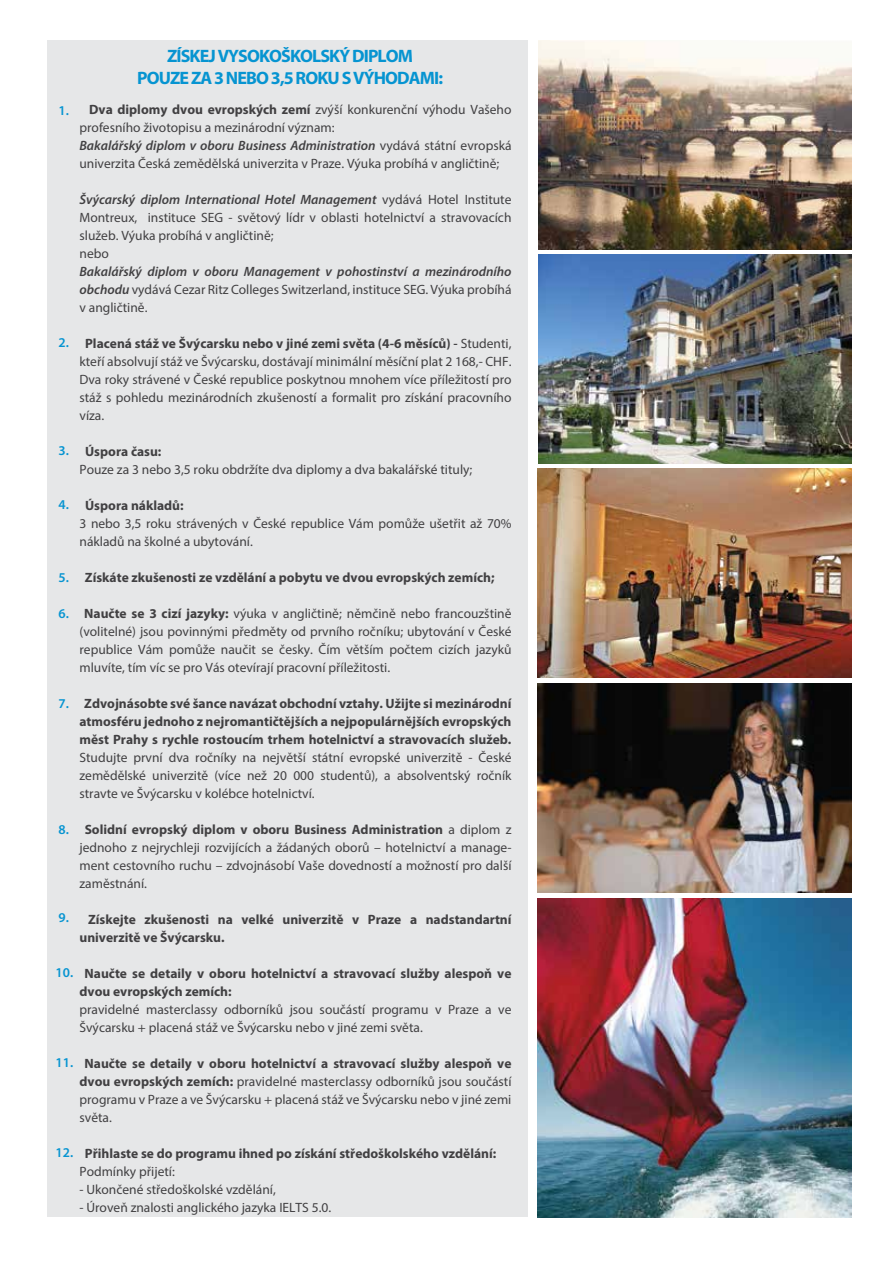
<style>
.page{position:relative;width:893px;height:1263px;background:#fff}
.page>*{position:absolute;margin:0;border:0;box-sizing:border-box;transform-origin:0 0}
.t1{font:700 18px/21.6px "Myriad Pro";letter-spacing:-.05em;color:#0694d1;text-align:center}
.t2{font:13.5px/18px "Myriad Pro";color:#414042;text-align:justify}
.t3{font:700 13.5px/18px "Myriad Pro";color:#414042}
.t4{font:600 13.5px "Myriad Pro";color:#0694d1}
.s1{font-weight:700}
.s2{font-weight:600;font-style:italic}
.s3{font-weight:600}
</style>
<div class="page">
<div style="left:47px;top:40px;width:481px;height:1177px;background:#e6e7e8"></div>
<img style="left:537px;top:899px;width:315px;height:318px">
<img style="left:538px;top:255px;width:313px;height:208px">
<img style="left:537px;top:468px;width:314px;height:210px">
<img style="left:538px;top:40px;width:314px;height:209px">
<img style="left:537px;top:683px;width:314px;height:210px">
<h1 class="t1" style="left:137px;top:44px;width:307px">ZÍSKEJ VYSOKOŠKOLSKÝ DIPLOM<br>POUZE ZA 3 NEBO 3,5 ROKU S VÝHODAMI:</h1>
<p class="t2" style="left:80px;top:101px;width:433px;text-align:left;text-indent:10px"><span class="s1">Dva diplomy dvou evropských zemí</span> zvýší konkurenční výhodu Vašeho profesního životopisu a mezinárodní význam:<br><span class="s2">Bakalářský diplom v oboru Business Administration</span> vydává státní evropská univerzita Česká zemědělská univerzita v Praze. Výuka probíhá v angličtině;</p>
<p class="t2" style="left:80px;top:190px;width:433px;text-align:left"><span class="s2">Švýcarský diplom International Hotel Management</span> vydává Hotel Institute Montreux, instituce SEG - světový lídr v oblasti hotelnictví a stravovacích služeb. Výuka probíhá v angličtině;<br>nebo</p>
<p class="t2" style="left:80px;top:262px;width:434px"><span class="s2">Bakalářský diplom v oboru Management v pohostinství a mezinárodního obchodu</span> vydává Cezar Ritz Colleges Switzerland, instituce SEG. Výuka probíhá v angličtině.</p>
<p class="t2" style="left:80px;top:334px;width:433px;text-indent:6px"><span class="s1">Placená stáž ve Švýcarsku nebo v jiné zemi světa (4-6 měsíců)</span> <span class="s3">-</span> Studenti, kteří absolvují stáž ve Švýcarsku, dostávají minimální měsíční plat 2 168,- CHF.<br>Dva roky strávené v České republice poskytnou mnohem více příležitostí pro stáž s pohledu mezinárodních zkušeností a formalit pro získání pracovního víza.</p>
<p class="t3" style="left:85px;top:442px;width:78px">Úspora času:</p>
<p class="t2" style="left:80px;top:460px;width:394px">Pouze za 3 nebo 3,5 roku obdržíte dva diplomy a dva bakalářské tituly;</p>
<p class="t3" style="left:85px;top:496px;width:100px">Úspora nákladů:</p>
<p class="t2" style="left:80px;top:514px;width:433px">3 nebo 3,5 roku strávených v České republice Vám pomůže ušetřit až 70% nákladů na školné a ubytování.</p>
<p class="t3" style="left:85px;top:568px;width:411px">Získáte zkušenosti ze vzdělání a pobytu ve dvou evropských zemích;</p>
<p class="t2" style="left:80px;top:604px;width:434px;text-indent:5px"><span class="s1">Naučte se 3 cizí jazyky:</span> výuka v angličtině; němčině nebo francouzštině (volitelné) jsou povinnými předměty od prvního ročníku; ubytování v České republice Vám pomůže naučit se česky. Čím větším počtem cizích jazyků mluvíte, tím víc se pro Vás otevírají pracovní příležitosti.</p>
<p class="t3" style="left:80px;top:694px;width:433px;text-align:center">Zdvojnásobte své šance navázat obchodní vztahy. Užijte si mezinárodní atmosféru jednoho z nejromantičtějších a nejpopulárnějších evropských měst Prahy s rychle rostoucím trhem hotelnictví a stravovacích služeb.</p>
<p class="t2" style="left:80px;top:748px;width:434px">Studujte první dva ročníky na největší státní evropské univerzitě - České zemědělské univerzitě (více než 20 000 studentů), a absolventský ročník stravte ve Švýcarsku v kolébce hotelnictví.</p>
<p class="t2" style="left:80px;top:820px;width:434px;text-indent:5px"><span class="s1">Solidní evropský diplom v oboru Business Administration</span> a diplom z jednoho z nejrychleji rozvijících a žádaných oborů – hotelnictví a manage&shy;ment cestovního ruchu – zdvojnásobí Vaše dovedností a možností pro další zaměstnání.</p>
<p class="t3" style="left:80px;top:910px;width:434px;text-indent:9px">Získejte zkušenosti na velké univerzitě v Praze a nadstandartní univerzitě ve Švýcarsku.</p>
<p class="t3" style="left:80px;top:964px;width:433px;text-indent:5px">Naučte se detaily v oboru hotelnictví a stravovací služby alespoň ve dvou evropských zemích:</p>
<p class="t2" style="left:80px;top:1000px;width:434px">pravidelné masterclassy odborníků jsou součástí programu v Praze a ve<br>Švýcarsku + placená stáž ve Švýcarsku nebo v jiné zemi světa.</p>
<p class="t2" style="left:80px;top:1054px;width:433px;text-indent:5px"><span class="s1">Naučte se detaily v oboru hotelnictví a stravovací služby alespoň ve dvou evropských zemích:</span> pravidelné masterclassy odborníků jsou součástí programu v Praze a ve Švýcarsku + placená stáž ve Švýcarsku nebo v jiné zemi světa.</p>
<p class="t3" style="left:85px;top:1144px;width:413px">Přihlaste se do programu ihned po získání středoškolského vzdělání:</p>
<p class="t2" style="left:80px;top:1162px;width:97px">Podmínky přijetí:</p>
<p class="t2" style="left:80px;top:1180px;width:198px">- Ukončené středoškolské vzdělání,</p>
<p class="t2" style="left:80px;top:1198px;width:253px">- Úroveň znalosti anglického jazyka IELTS 5.0.</p>
<p class="t4" style="left:59px;top:102px;width:12px">1.</p>
<p class="t4" style="left:59px;top:334px;width:12px">2.</p>
<p class="t4" style="left:59px;top:442px;width:12px">3.</p>
<p class="t4" style="left:59px;top:496px;width:12px">4.</p>
<p class="t4" style="left:59px;top:569px;width:12px">5.</p>
<p class="t4" style="left:59px;top:604px;width:12px">6.</p>
<p class="t4" style="left:59px;top:695px;width:12px">7.</p>
<p class="t4" style="left:59px;top:821px;width:12px">8.</p>
<p class="t4" style="left:59px;top:909px;width:12px">9.</p>
<p class="t4" style="left:56px;top:964px;width:19px">10.</p>
<p class="t4" style="left:56px;top:1054px;width:19px">11.</p>
<p class="t4" style="left:56px;top:1144px;width:19px">12.</p>
</div>
